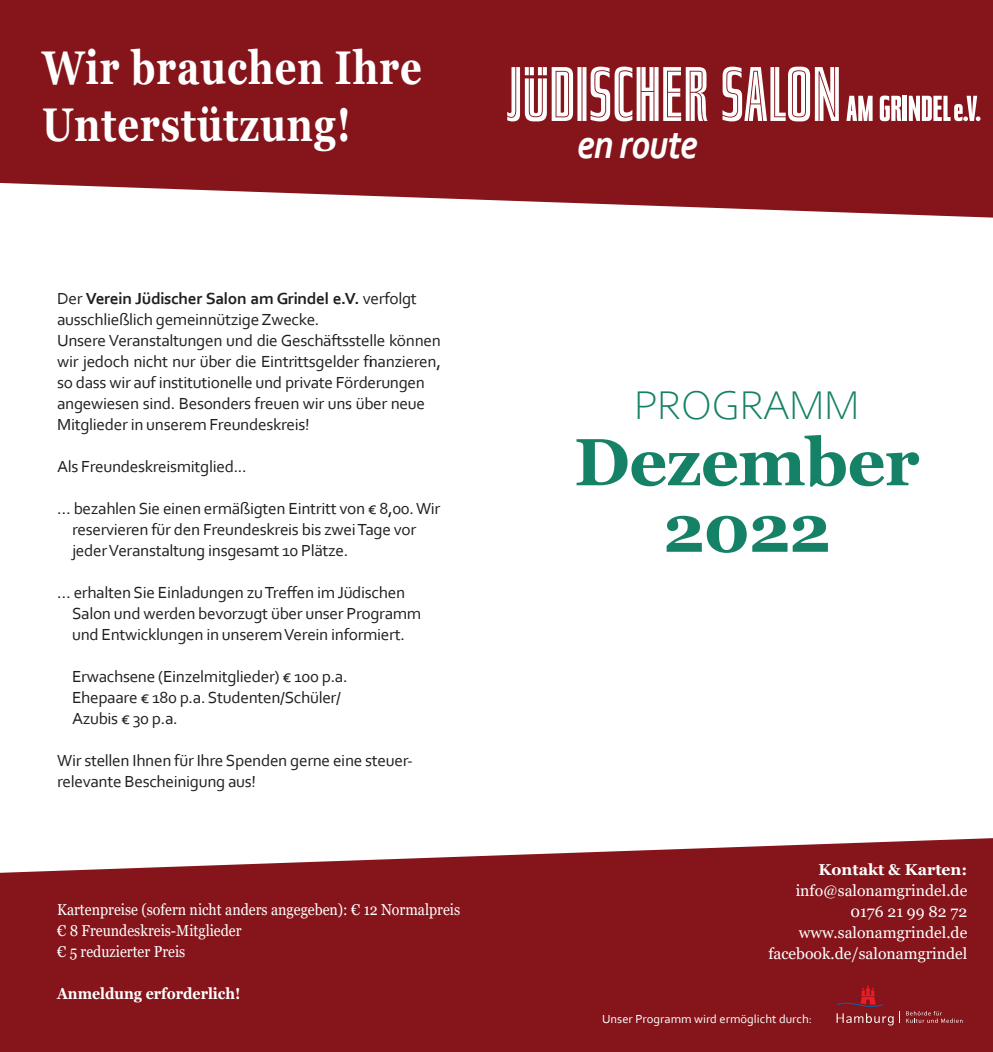
<style>
.page{position:relative;width:993px;height:1052px;background:#fff}
.page>*{position:absolute;margin:0;border:0;box-sizing:border-box;transform-origin:0 0}
.t1{font:700 66.5px/66.5px "Georgia";letter-spacing:-.01em;color:#158166;text-align:center}
.t2{font:700 47.25px/56.7px "Georgia";letter-spacing:.025em;color:#fff;scale:.8 1}
.t3{font:300 42px "Corbel";letter-spacing:-.015em;color:#158166}
.t4{font:italic 700 42px "Corbel";letter-spacing:-.02em;color:#fff;scale:.86 1}
.t5{font:16.8px/21px "Corbel";letter-spacing:-.02em;color:#231f20}
.t6{font:15.75px/21px "Georgia";color:#fff;scale:.9 1}
.t7{font:15.75px/21px "Georgia";color:#fff;text-align:right}
.t8{font:700 15.75px "Georgia";color:#fff;scale:.9 1}
.t9{font:700 15.75px "Georgia";color:#fff}
.t10{font:12.25px "Corbel";color:#fff}
.s1{font-weight:700}
</style>
<div class="page">
<svg style="left:0;top:0;width:992px;height:218px;background:#902a2f"></svg>
<svg style="left:0;top:838px;width:992px;height:214px;background:#8f282d"></svg>
<svg style="left:836px;top:1013px;width:57px;height:12px"></svg>
<svg style="left:836px;top:985px;width:46px;height:22px"></svg>
<svg style="left:906px;top:1011px;width:56px;height:12px"></svg>
<svg style="left:899px;top:1011px;width:1px;height:12px"></svg>
<svg style="left:846px;top:96px;width:26px;height:25px"></svg>
<svg style="left:879px;top:96px;width:22px;height:25px"></svg>
<hr style="left:902px;top:96px;width:4px;height:25px;background:#fff">
<svg style="left:908px;top:96px;width:72px;height:25px"></svg>
<svg style="left:722px;top:67px;width:116px;height:54px"></svg>
<svg style="left:507px;top:67px;width:66px;height:54px"></svg>
<svg style="left:590px;top:67px;width:117px;height:54px"></svg>
<svg style="left:582px;top:67px;width:4px;height:54px"></svg>
<svg style="left:577px;top:67px;width:4px;height:54px"></svg>
<h2 class="t2" style="left:42px;top:43px;width:476px">Wir brauchen Ihre<br>Unterstützung!</h2>
<p class="t5" style="left:57px;top:289px;width:385px">Der <span class="s1">Verein Jüdischer Salon am Grindel e.V.</span> verfolgt ausschließlich gemeinnützige Zwecke.<br>Unsere Veranstaltungen und die Geschäftsstelle können wir jedoch nicht nur über die Eintrittsgelder finanzieren, so dass wir auf institutionelle und private Förderungen angewiesen sind. Besonders freuen wir uns über neue Mitglieder in unserem Freundeskreis!</p>
<p class="t5" style="left:57px;top:457px;width:191px">Als Freundeskreismitglied...</p>
<p class="t5" style="left:72px;top:499px;width:370px;text-indent:-15px">… bezahlen Sie einen ermäßigten Eintritt von € 8,00.Wir reservieren für den Freundeskreis bis zweiTage vor jederVeranstaltung insgesamt 10 Plätze.</p>
<p class="t5" style="left:72px;top:583px;width:350px;text-indent:-15px">… erhalten Sie Einladungen zuTreffen im Jüdischen<br>Salon und werden bevorzugt über unser Programm und Entwicklungen in unseremVerein informiert.</p>
<p class="t5" style="left:72px;top:667px;width:277px">Erwachsene (Einzelmitglieder) € 100 p.a.<br>Ehepaare € 180 p.a. Studenten/Schüler/<br>Azubis € 30 p.a.</p>
<p class="t5" style="left:57px;top:751px;width:357px">Wir stellen Ihnen für Ihre Spenden gerne eine steuer&shy;relevante Bescheinigung aus!</p>
<p class="t6" style="left:57px;top:900px;width:449px">Kartenpreise (sofern nicht anders angegeben): € 12 Normalpreis € 8 Freundeskreis-Mitglieder<br>€ 5 reduzierter Preis</p>
<p class="t8" style="left:57px;top:987px;width:205px">Anmeldung erforderlich!</p>
<h3 class="t4" style="left:577px;top:126px;width:142px">en route</h3>
<h3 class="t3" style="left:634px;top:387px;width:227px">PROGRAMM</h3>
<h1 class="t1" style="left:574px;top:434px;width:346px">Dezember<br>2022</h1>
<p class="t9" style="left:818px;top:863px;width:150px">Kontakt &amp; Karten:</p>
<p class="t7" style="left:768px;top:881px;width:200px">info@salonamgrindel.de<br>0176 21 99 82 72 www.salonamgrindel.de facebook.de/salonamgrindel</p>
<p class="t10" style="left:602px;top:1013px;width:211px">Unser Programm wird ermöglicht durch:</p>
</div>
